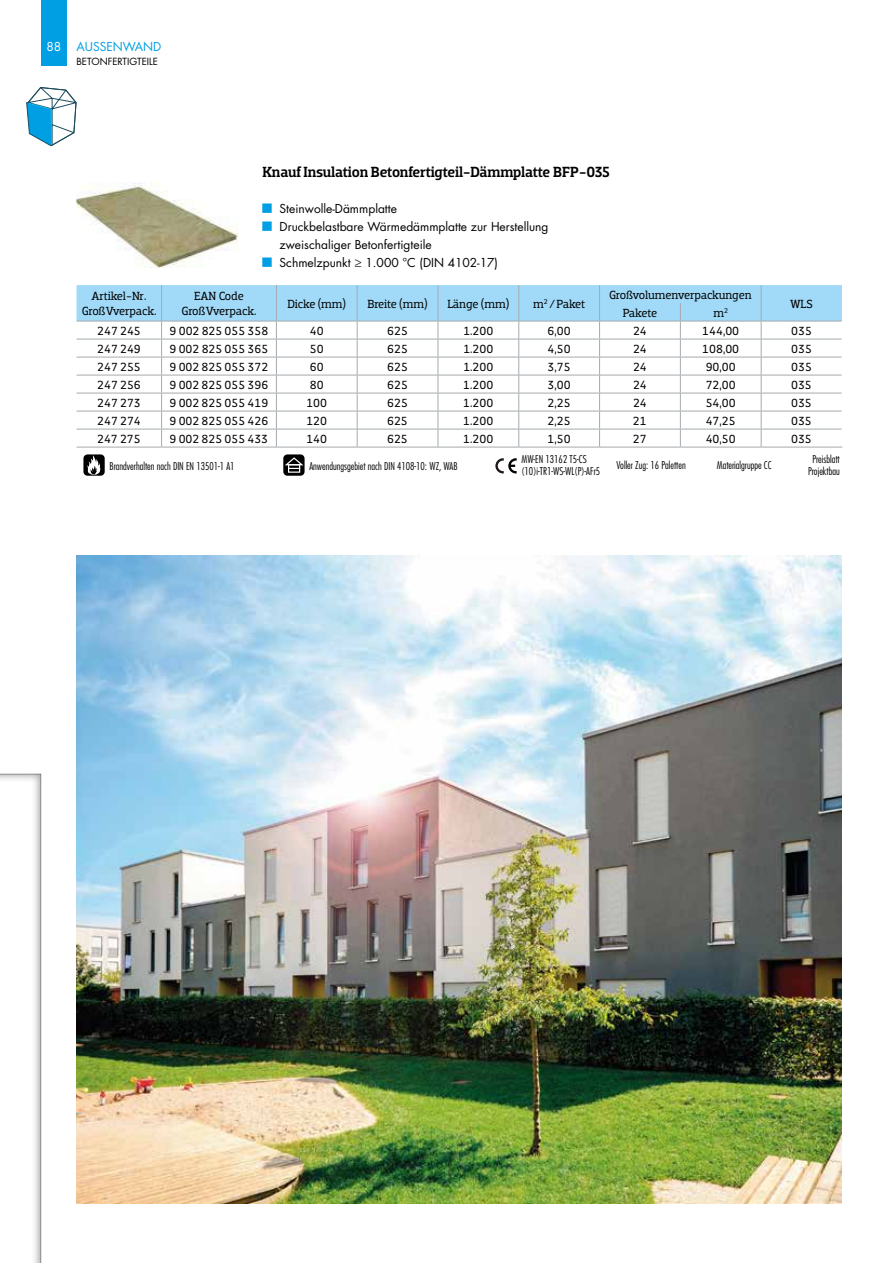
<style>
.page{position:relative;width:893px;height:1263px;background:#fff}
.page>*{position:absolute;margin:0;border:0;box-sizing:border-box;transform-origin:0 0}
.t1{font:500 15px "Dobra Slab";letter-spacing:-.01em;color:#000}
.t2{font:12px/15px "Dobra Slab";color:#000;text-align:center}
.t3{font:12px "Futura Std";color:#000}
.t4{font:12px/15px "Dobra Slab";letter-spacing:-.02em;color:#000;text-align:center}
.t5{font:12px "Futura Std";color:#009fe3}
.t6{font:12px "Futura Std";color:#fff}
.t7{font:300 condensed 10.5px/12px "Futura Std";color:#000}
.t8{font:9.6px "Futura Std";color:#000}
</style>
<div class="page">
<img style="left:77px;top:182px;width:160px;height:85px">
<svg style="left:77px;top:285px;width:765px;height:163px"></svg>
<div style="left:83px;top:454px;width:22px;height:22px;background:#000;border-radius:4px"></div>
<svg style="left:87px;top:455px;width:14px;height:20px"></svg>
<div style="left:283px;top:454px;width:22px;height:22px;background:#000;border-radius:4px"></div>
<svg style="left:285px;top:457px;width:18px;height:16px"></svg>
<svg style="left:495px;top:458px;width:22px;height:15px"></svg>
<svg style="left:26px;top:87px;width:51px;height:59px"></svg>
<img style="left:77px;top:555px;width:765px;height:648px">
<div style="left:41px;top:0;width:26px;height:65px;background:#009fe3"></div>
<div style="left:0;top:764px;width:54px;height:499px;background:#000;opacity:.34"></div>
<p class="t6" style="left:47px;top:39px;width:16px">88</p>
<p class="t5" style="left:77px;top:39px;width:86px">AUSSENWAND</p>
<p class="t8" style="left:77px;top:56px;width:83px">BETONFERTIGTEILE</p>
<p class="t1" style="left:263px;top:163px;width:349px">Knauf Insulation Betonfertigteil-Dämmplatte BFP-035</p>
<p class="t3" style="left:263px;top:201px;width:136px"><sup>W</sup> Steinwolle-Dämmplatte</p>
<p class="t3" style="left:263px;top:219px;width:287px"><sup>W</sup> Druckbelastbare Wärmedämmplatte zur Herstellung</p>
<p class="t3" style="left:280px;top:237px;width:154px">zweischaliger Betonfertigteile</p>
<p class="t3" style="left:263px;top:255px;width:237px"><sup>W</sup> Schmelzpunkt ≥ 1.000 °C (DIN 4102-17)</p>
<p class="t4" style="left:82px;top:289px;width:76px">Artikel-Nr.<br>GroßVverpack.</p>
<p class="t2" style="left:182px;top:289px;width:76px">EAN Code<br>GroßVverpack.</p>
<p class="t2" style="left:287px;top:296px;width:60px">Dicke (mm)</p>
<p class="t4" style="left:368px;top:296px;width:62px">Breite (mm)</p>
<p class="t2" style="left:447px;top:296px;width:63px">Länge (mm)</p>
<p class="t2" style="left:533px;top:296px;width:54px">m<sup>2</sup> /Paket</p>
<p class="t2" style="left:609px;top:287px;width:144px">Großvolumenverpackungen</p>
<p class="t2" style="left:623px;top:305px;width:36px">Pakete</p>
<p class="t2" style="left:713px;top:305px;width:16px">m<sup>2</sup></p>
<p class="t2" style="left:790px;top:296px;width:25px">WLS</p>
<p class="t2" style="left:97px;top:323px;width:45px">247 245</p>
<p class="t2" style="left:170px;top:323px;width:100px">9 002 825 055 358</p>
<p class="t2" style="left:310px;top:323px;width:15px">40</p>
<p class="t2" style="left:387px;top:323px;width:22px">625</p>
<p class="t2" style="left:463px;top:323px;width:32px">1.200</p>
<p class="t2" style="left:548px;top:323px;width:25px">6,00</p>
<p class="t2" style="left:633px;top:323px;width:15px">24</p>
<p class="t2" style="left:702px;top:323px;width:38px">144,00</p>
<p class="t2" style="left:791px;top:323px;width:22px">035</p>
<p class="t2" style="left:97px;top:341px;width:45px">247 249</p>
<p class="t2" style="left:170px;top:341px;width:100px">9 002 825 055 365</p>
<p class="t2" style="left:310px;top:341px;width:15px">50</p>
<p class="t2" style="left:387px;top:341px;width:22px">625</p>
<p class="t2" style="left:463px;top:341px;width:32px">1.200</p>
<p class="t2" style="left:548px;top:341px;width:25px">4,50</p>
<p class="t2" style="left:633px;top:341px;width:15px">24</p>
<p class="t2" style="left:702px;top:341px;width:38px">108,00</p>
<p class="t2" style="left:791px;top:341px;width:22px">035</p>
<p class="t2" style="left:97px;top:359px;width:45px">247 255</p>
<p class="t2" style="left:170px;top:359px;width:100px">9 002 825 055 372</p>
<p class="t2" style="left:310px;top:359px;width:15px">60</p>
<p class="t2" style="left:387px;top:359px;width:22px">625</p>
<p class="t2" style="left:463px;top:359px;width:32px">1.200</p>
<p class="t2" style="left:548px;top:359px;width:25px">3,75</p>
<p class="t2" style="left:633px;top:359px;width:15px">24</p>
<p class="t2" style="left:706px;top:359px;width:32px">90,00</p>
<p class="t2" style="left:791px;top:359px;width:22px">035</p>
<p class="t2" style="left:97px;top:377px;width:45px">247 256</p>
<p class="t2" style="left:170px;top:377px;width:100px">9 002 825 055 396</p>
<p class="t2" style="left:310px;top:377px;width:15px">80</p>
<p class="t2" style="left:387px;top:377px;width:22px">625</p>
<p class="t2" style="left:463px;top:377px;width:32px">1.200</p>
<p class="t2" style="left:548px;top:377px;width:25px">3,00</p>
<p class="t2" style="left:633px;top:377px;width:15px">24</p>
<p class="t2" style="left:706px;top:377px;width:32px">72,00</p>
<p class="t2" style="left:791px;top:377px;width:22px">035</p>
<p class="t2" style="left:97px;top:395px;width:45px">247 273</p>
<p class="t2" style="left:170px;top:395px;width:100px">9 002 825 055 419</p>
<p class="t2" style="left:306px;top:395px;width:22px">100</p>
<p class="t2" style="left:387px;top:395px;width:22px">625</p>
<p class="t2" style="left:463px;top:395px;width:32px">1.200</p>
<p class="t2" style="left:548px;top:395px;width:25px">2,25</p>
<p class="t2" style="left:633px;top:395px;width:15px">24</p>
<p class="t2" style="left:706px;top:395px;width:32px">54,00</p>
<p class="t2" style="left:791px;top:395px;width:22px">035</p>
<p class="t2" style="left:97px;top:413px;width:45px">247 274</p>
<p class="t2" style="left:170px;top:413px;width:100px">9 002 825 055 426</p>
<p class="t2" style="left:306px;top:413px;width:22px">120</p>
<p class="t2" style="left:387px;top:413px;width:22px">625</p>
<p class="t2" style="left:463px;top:413px;width:32px">1.200</p>
<p class="t2" style="left:548px;top:413px;width:25px">2,25</p>
<p class="t2" style="left:633px;top:413px;width:15px">21</p>
<p class="t2" style="left:706px;top:413px;width:32px">47,25</p>
<p class="t2" style="left:791px;top:413px;width:22px">035</p>
<p class="t2" style="left:97px;top:431px;width:45px">247 275</p>
<p class="t2" style="left:170px;top:431px;width:100px">9 002 825 055 433</p>
<p class="t2" style="left:306px;top:431px;width:22px">140</p>
<p class="t2" style="left:387px;top:431px;width:22px">625</p>
<p class="t2" style="left:463px;top:431px;width:32px">1.200</p>
<p class="t2" style="left:548px;top:431px;width:25px">1,50</p>
<p class="t2" style="left:633px;top:431px;width:15px">27</p>
<p class="t2" style="left:706px;top:431px;width:32px">40,50</p>
<p class="t2" style="left:791px;top:431px;width:22px">035</p>
<p class="t7" style="left:109px;top:460px;width:127px">Brandverhalten nach DIN EN 13501-1 A1</p>
<p class="t7" style="left:309px;top:460px;width:150px">Anwendungsgebiet nach DIN 4108-10: WZ, WAB</p>
<p class="t7" style="left:521px;top:453px;width:80px">MW-EN 13162 T5-CS (10)i-TR1-WS-WL(P)-AFr5</p>
<p class="t7" style="left:616px;top:459px;width:71px">Voller Zug: 16 Paletten</p>
<p class="t7" style="left:717px;top:459px;width:56px">Materialgruppe CC</p>
<p class="t7" style="left:808px;top:453px;width:33px;text-align:center">Preisblatt<br>Projektbau</p>
</div>
